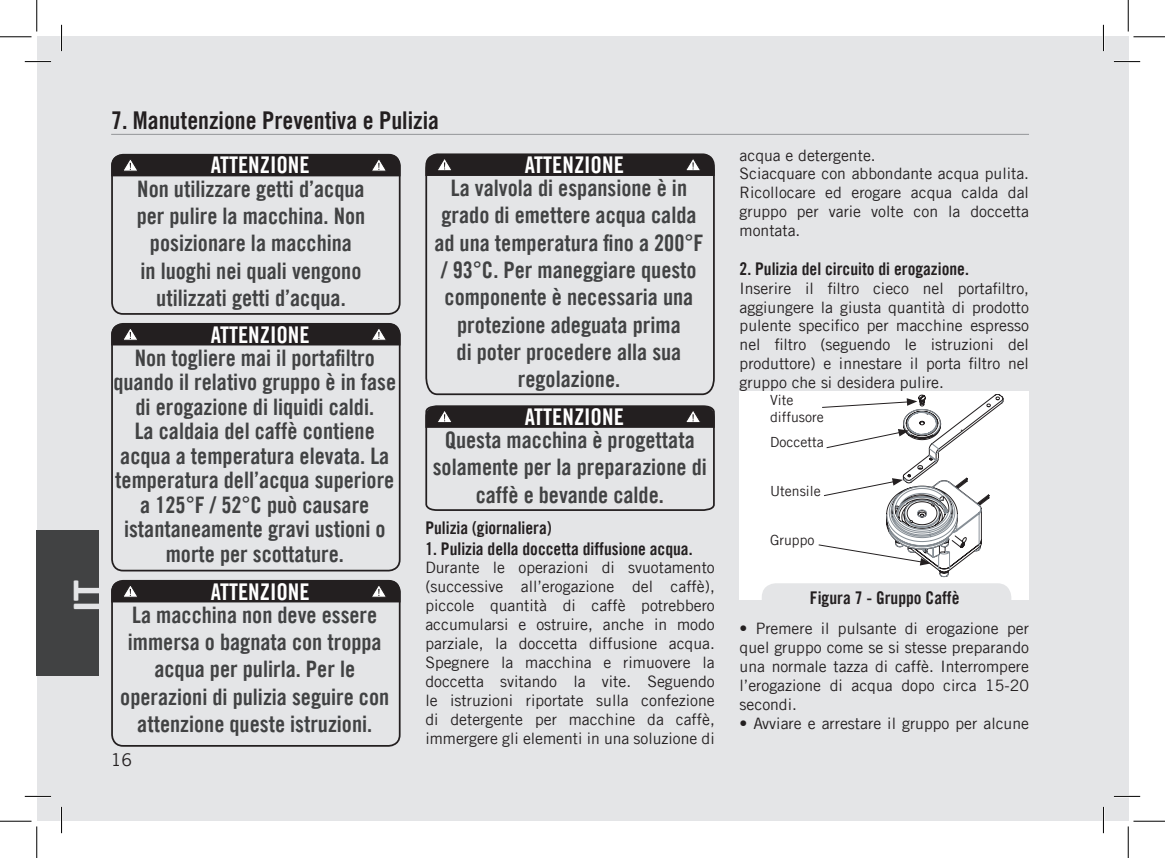
<style>
.page{position:relative;width:1165px;height:858px;background:#fff}
.page>*{position:absolute;margin:0;border:0;box-sizing:border-box;transform-origin:0 0}
.t1{font:700 42px "Calibri";color:#e4e5e7}
.t2{font:24.5px "Trade Gothic LT Bold Cond Twenty";color:#231f20}
.t3{font:23.1px "Trade Gothic LT Bold Cond Twenty";color:#fff}
.t4{font:22.75px/27.3px "Trade Gothic LT Bold Cond Twenty";color:#414243;text-align:center}
.t5{font:17.5px "Trade Gothic LT Bold Cond Twenty";color:#231f20}
.t6{font:17.5px "Trade Gothic LT";color:#231f20}
.t7{font:15.75px/18.9px "Trade Gothic LT";color:#231f20;text-align:justify}
.t8{font:14px/16.8px "Trade Gothic LT";color:#231f20}
</style>
<div class="page">
<div style="left:1103px;top:37px;width:25px;height:784px;background:#e4e5e7"></div>
<div style="left:37px;top:37px;width:1066px;height:784px;background:#e4e5e7"></div>
<div style="left:37px;top:530px;width:62px;height:145px;background:#414243"></div>
<div style="left:740px;top:391px;width:289px;height:209px;background:#fff"></div>
<svg style="left:818px;top:394px;width:185px;height:182px"></svg>
<hr style="left:111px;top:134px;width:918px;height:1px;background:#939598">
<div style="left:111px;top:154px;width:290px;height:161px;border:2px solid #231f20;border-radius:11px"></div>
<svg style="left:111px;top:153px;width:290px;height:24px;background:#343132"></svg>
<div style="left:111px;top:323px;width:290px;height:248px;border:2px solid #231f20;border-radius:11px"></div>
<svg style="left:111px;top:323px;width:290px;height:23px;background:#2d292a"></svg>
<div style="left:111px;top:579px;width:290px;height:167px;border:2px solid #231f20;border-radius:11px"></div>
<svg style="left:111px;top:579px;width:290px;height:24px;background:#343132"></svg>
<svg style="left:425px;top:177px;width:290px;height:219px"></svg>
<svg style="left:425px;top:153px;width:290px;height:24px;background:#353132"></svg>
<svg style="left:425px;top:405px;width:290px;height:106px"></svg>
<div style="left:762px;top:583px;width:249px;height:33px;background:#e4e5e7;border-radius:14px"></div>
<hr style="left:25px;top:60px;width:26px;height:3px;background:#fff">
<hr style="left:1114px;top:60px;width:26px;height:3px;background:#fff">
<hr style="left:25px;top:795px;width:26px;height:2px;background:#fff">
<hr style="left:1114px;top:795px;width:26px;height:2px;background:#fff">
<hr style="left:60px;top:25px;width:3px;height:26px;background:#fff">
<hr style="left:60px;top:806px;width:3px;height:26px;background:#fff">
<hr style="left:1102px;top:25px;width:2px;height:26px;background:#fff">
<hr style="left:1102px;top:806px;width:2px;height:26px;background:#fff">
<svg style="left:25px;top:61px;width:26px;height:1px"></svg>
<svg style="left:1114px;top:61px;width:26px;height:1px"></svg>
<svg style="left:25px;top:795px;width:26px;height:1px"></svg>
<svg style="left:1114px;top:795px;width:26px;height:1px"></svg>
<svg style="left:61px;top:25px;width:1px;height:26px"></svg>
<svg style="left:61px;top:806px;width:1px;height:26px"></svg>
<svg style="left:1103px;top:25px;width:1px;height:26px"></svg>
<svg style="left:1103px;top:806px;width:1px;height:26px"></svg>
<hr style="left:0;top:36px;width:32px;height:1px;background:#000">
<hr style="left:1133px;top:36px;width:32px;height:1px;background:#000">
<hr style="left:0;top:820px;width:32px;height:1px;background:#000">
<hr style="left:1133px;top:820px;width:32px;height:1px;background:#000">
<hr style="left:36px;top:0;width:1px;height:32px;background:#000">
<hr style="left:36px;top:826px;width:1px;height:31px;background:#000">
<hr style="left:1128px;top:0;width:1px;height:32px;background:#000">
<hr style="left:1128px;top:826px;width:1px;height:31px;background:#000">
<h1 class="t1" style="left:59px;top:612px;width:34px;rotate:-90deg">IT</h1>
<h2 class="t2" style="left:111px;top:105px;width:329px">7. Manutenzione Preventiva e Pulizia</h2>
<h3 class="t3" style="left:211px;top:151px;width:100px">ATTENZIONE</h3>
<h3 class="t4" style="left:137px;top:174px;width:230px">Non utilizzare getti d’acqua per pulire la macchina. Non posizionare la macchina<br>in luoghi nei quali vengono utilizzati getti d’acqua.</h3>
<h3 class="t3" style="left:211px;top:320px;width:100px">ATTENZIONE</h3>
<p class="t4" style="left:113px;top:345px;width:284px;line-height:24.5px">Non togliere mai il portafiltro quando il relativo gruppo è in fase di erogazione di liquidi caldi.<br>La caldaia del caffè contiene acqua a temperatura elevata. La temperatura dell’acqua superiore a 125°F / 52°C può causare istantaneamente gravi ustioni o morte per scottature.</p>
<h3 class="t3" style="left:211px;top:577px;width:100px">ATTENZIONE</h3>
<h3 class="t4" style="left:120px;top:600px;width:270px">La macchina non deve essere immersa o bagnata con troppa acqua per pulirla. Per le operazioni di pulizia seguire con attenzione queste istruzioni.</h3>
<h3 class="t3" style="left:525px;top:151px;width:100px">ATTENZIONE</h3>
<h3 class="t4" style="left:434px;top:174px;width:271px">La valvola di espansione è in grado di emettere acqua calda ad una temperatura fino a 200°F / 93°C. Per maneggiare questo componente è necessaria una protezione adeguata prima<br>di poter procedere alla sua regolazione.</h3>
<h3 class="t3" style="left:525px;top:402px;width:100px">ATTENZIONE</h3>
<h3 class="t4" style="left:433px;top:426px;width:276px">Questa macchina è progettata solamente per la preparazione di caffè e bevande calde.</h3>
<p class="t5" style="left:425px;top:516px;width:128px">Pulizia (giornaliera)</p>
<p class="t5" style="left:425px;top:537px;width:269px">1. Pulizia della doccetta diffusione acqua.</p>
<p class="t7" style="left:425px;top:558px;width:291px">Durante le operazioni di svuotamento (successive all’erogazione del caffè), piccole quantità di caffè potrebbero accumularsi e ostruire, anche in modo parziale, la doccetta diffusione acqua.<br>Spegnere la macchina e rimuovere la doccetta svitando la vite. Seguendo le istruzioni riportate sulla confezione di detergente per macchine da caffè, immergere gli elementi in una soluzione di</p>
<p class="t6" style="left:111px;top:749px;width:23px">16</p>
<p class="t7" style="left:740px;top:145px;width:291px;text-align:left">acqua e detergente.<br>Sciacquare con abbondante acqua pulita.<br>Ricollocare ed erogare acqua calda dal gruppo per varie volte con la doccetta montata.</p>
<p class="t5" style="left:740px;top:258px;width:231px">2. Pulizia del circuito di erogazione.</p>
<p class="t7" style="left:740px;top:278px;width:291px">Inserire il filtro cieco nel portafiltro, aggiungere la giusta quantità di prodotto pulente specifico per macchine espresso nel filtro (seguendo le istruzioni del produttore) e innestare il porta filtro nel gruppo che si desidera pulire.</p>
<p class="t8" style="left:770px;top:391px;width:55px">Vite diffusore</p>
<p class="t8" style="left:770px;top:433px;width:55px">Doccetta</p>
<p class="t8" style="left:770px;top:482px;width:52px">Utensile</p>
<p class="t8" style="left:770px;top:531px;width:46px">Gruppo</p>
<p class="t5" style="left:810px;top:586px;width:151px">Figura 7 - Gruppo Caffè</p>
<p class="t7" style="left:740px;top:618px;width:291px">• Premere il pulsante di erogazione per quel gruppo come se si stesse preparando una normale tazza di caffè. Interrompere l’erogazione di acqua dopo circa 15-20 secondi.</p>
<p class="t7" style="left:740px;top:713px;width:291px">• Avviare e arrestare il gruppo per alcune</p>
</div>
